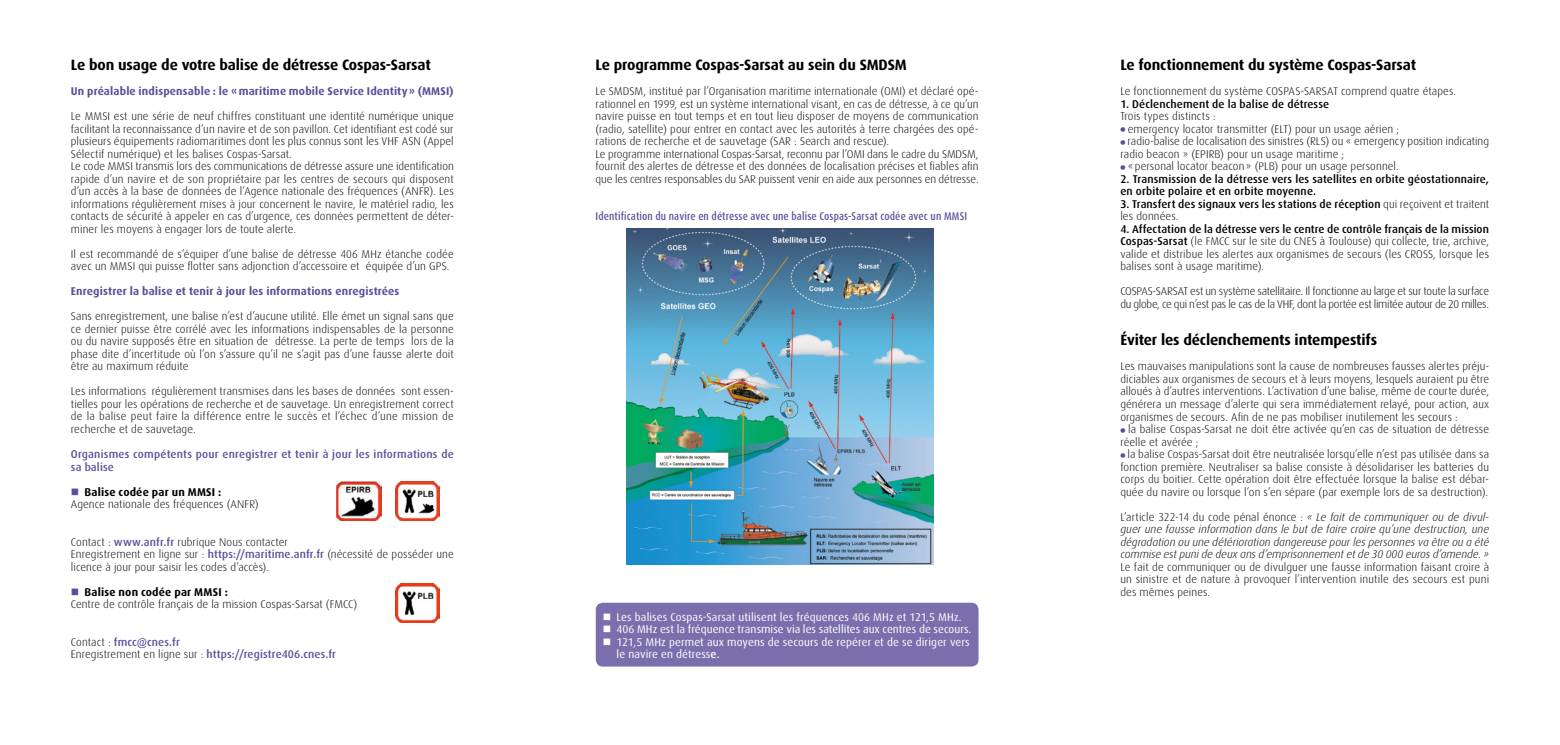
<style>
.page{position:relative;width:1560px;height:745px;background:#fff}
.page>*{position:absolute;margin:0;border:0;box-sizing:border-box;transform-origin:0 0}
.t1{font:700 15px "Dax OT";letter-spacing:-.01em;color:#000}
.t2{font:300 11.25px/12.5px "Dax OT";letter-spacing:.005em;color:#000}
.t3{font:italic 300 11.25px/12.5px "Dax OT";letter-spacing:-.005em;color:#000;text-align:justify}
.t4{font:500 11.25px/12.5px "Dax OT";letter-spacing:.01em;color:#000}
.t5{font:11.25px/12.5px "Dax OT";letter-spacing:.005em;color:#fff}
.t6{font:300 11.25px/12.5px "Dax OT";letter-spacing:-.02em;color:#000}
.t7{font:500 11.25px/12.5px "Dax OT";letter-spacing:.015em;color:#5a5099}
.t8{font:700 11.25px "Dax OT";letter-spacing:.015em;color:#5a5099}
.t9{font:500 condensed 11.25px "Dax OT";letter-spacing:.01em;color:#5a5099}
.t10{font:700 11.25px "Dax OT";letter-spacing:.015em;color:#000}
.s1{font-weight:500;color:#5a5099}
.s2{font-weight:300;color:#000}
.s3{font-weight:500}
.s4{color:#5a5099}
.s5{font-weight:300}
.s6{font-style:normal}
</style>
<div class="page">
<img style="left:626px;top:229px;width:307px;height:335px">
<img style="left:395px;top:481px;width:45px;height:39px">
<img style="left:336px;top:481px;width:45px;height:39px">
<img style="left:395px;top:583px;width:45px;height:38px">
<div style="left:595px;top:602px;width:383px;height:64px;background:#7a6fac;border-radius:7px"></div>
<h1 class="t1" style="left:71px;top:56px;width:361px">Le bon usage de votre balise de détresse Cospas-Sarsat</h1>
<p class="t8" style="left:71px;top:85px;width:384px">Un préalable indispensable : le «maritime mobile Service Identity» (MMSI)</p>
<p class="t2" style="left:71px;top:110px;width:384px">Le MMSI est une série de neuf chiffres constituant une identité numérique unique facilitant la reconnaissance d’un navire et de son pavillon. Cet identifiant est codé sur plusieurs équipements radiomaritimes dont les plus connus sont les VHF ASN (Appel Sélectif numérique) et les balises Cospas-Sarsat.<br>Le code MMSI transmis lors des communications de détresse assure une identification rapide d’un navire et de son propriétaire par les centres de secours qui disposent d’un accès à la base de données de l’Agence nationale des fréquences (ANFR). Les informations régulièrement mises à jour concernent le navire, le matériel radio, les contacts de sécurité à appeler en cas d’urgence, ces données permettent de déter&shy;miner les moyens à engager lors de toute alerte.</p>
<p class="t2" style="left:71px;top:247px;width:384px">Il est recommandé de s’équiper d’une balise de détresse 406 MHz étanche codée avec un MMSI qui puisse flotter sans adjonction d’accessoire et équipée d’un GPS.</p>
<p class="t8" style="left:71px;top:285px;width:330px">Enregistrer la balise et tenir à jour les informations enregistrées</p>
<p class="t2" style="left:71px;top:310px;width:384px;text-align:justify">Sans enregistrement, une balise n’est d’aucune utilité. Elle émet un signal sans que ce dernier puisse être corrélé avec les informations indispensables de la personne ou du navire supposés être en situation de détresse. La perte de temps lors de la phase dite d’incertitude où l’on s’assure qu’il ne s’agit pas d’une fausse alerte doit être au maximum réduite</p>
<p class="t2" style="left:71px;top:385px;width:384px;text-align:justify">Les informations régulièrement transmises dans les bases de données sont essen&shy;tielles pour les opérations de recherche et de sauvetage. Un enregistrement correct de la balise peut faire la différence entre le succès et l’échec d’une mission de recherche et de sauvetage.</p>
<p class="t7" style="left:71px;top:447px;width:384px">Organismes compétents pour enregistrer et tenir à jour les informations de sa balise</p>
<p class="t10" style="left:85px;top:485px;width:138px">Balise codée par un MMSI :</p>
<p class="t2" style="left:71px;top:497px;width:189px">Agence nationale des fréquences (ANFR)</p>
<p class="t2" style="left:71px;top:535px;width:384px">Contact : <span class="s1">www.anfr.fr</span> rubrique Nous contacter<br>Enregistrement en ligne sur : <span class="s1">https://maritime.anfr.fr</span> (nécessité de posséder une licence à jour pour saisir les codes d’accès).</p>
<p class="t10" style="left:85px;top:585px;width:145px">Balise non codée par MMSI :</p>
<p class="t2" style="left:71px;top:597px;width:288px">Centre de contrôle français de la mission Cospas-Sarsat (FMCC)</p>
<p class="t7" style="left:71px;top:635px;width:267px"><span class="s2">Contact :</span> fmcc@cnes.fr<br><span class="s2">Enregistrement en ligne sur :</span> https://registre406.cnes.fr</p>
<h1 class="t1" style="left:595px;top:56px;width:312px">Le programme Cospas-Sarsat au sein du SMDSM</h1>
<p class="t2" style="left:595px;top:85px;width:384px">Le SMDSM, institué par l’Organisation maritime internationale (OMI) et déclaré opé&shy;rationnel en 1999, est un système international visant, en cas de détresse, à ce qu’un navire puisse en tout temps et en tout lieu disposer de moyens de communication (radio, satellite) pour entrer en contact avec les autorités à terre chargées des opé&shy;rations de recherche et de sauvetage (SAR : Search and rescue).<br>Le programme international Cospas-Sarsat, reconnu par l’OMI dans le cadre du SMDSM, fournit des alertes de détresse et des données de localisation précises et fiables afin que les centres responsables du SAR puissent venir en aide aux personnes en détresse.</p>
<p class="t9" style="left:595px;top:209px;width:373px">Identification du navire en détresse avec une balise Cospas-Sarsat codée avec un MMSI</p>
<p class="t5" style="left:616px;top:610px;width:356px">Les balises Cospas-Sarsat utilisent les fréquences 406 MHz et 121,5 MHz.<br>406 MHz est la fréquence transmise via les satellites aux centres de secours.<br>121,5 MHz permet aux moyens de secours de repérer et de se diriger vers le navire en détress<span class="s3">e.</span></p>
<h1 class="t1" style="left:1120px;top:56px;width:297px">Le fonctionnement du système Cospas-Sarsat</h1>
<p class="t2" style="left:1120px;top:85px;width:337px">Le fonctionnement du système COSPAS-SARSAT comprend quatre étapes.</p>
<p class="t4" style="left:1120px;top:97px;width:210px">1. Déclenchement de la balise de détresse</p>
<p class="t2" style="left:1120px;top:110px;width:97px">Trois types distincts :</p>
<p class="t2" style="left:1120px;top:122px;width:280px"><span class="s4">●</span> emergency locator transmitter (ELT) pour un usage aérien ;</p>
<p class="t2" style="left:1120px;top:135px;width:370px"><span class="s4">●</span> radio-balise de localisation des sinistres (RLS) ou « emergency position indicating radio beacon » (EPIRB) pour un usage maritime ;</p>
<p class="t2" style="left:1120px;top:160px;width:280px"><span class="s4">●</span> «personal locator beacon» (PLB) pour un usage personnel.</p>
<p class="t4" style="left:1120px;top:172px;width:370px">2. Transmission de la détresse vers les satellites en orbite géostationnaire, en orbite polaire et en orbite moyenne.</p>
<p class="t4" style="left:1120px;top:197px;width:370px">3. Transfert des signaux vers les stations de réception <span class="s5">qui reçoivent et traitent les données.</span></p>
<p class="t2" style="left:1120px;top:222px;width:370px;text-align:justify"><span class="s3">4. Affectation de la détresse vers le centre de contrôle français de la mission Cospas-Sarsat</span> (le FMCC sur le site du CNES à Toulouse) qui collecte, trie, archive, valide et distribue les alertes aux organismes de secours (les CROSS, lorsque les balises sont à usage maritime).</p>
<p class="t6" style="left:1120px;top:285px;width:370px">COSPAS-SARSAT est un système satellitaire. Il fonctionne au large et sur toute la surface du globe, ce qui n’est pas le cas de la VHF, dont la portée est limitée autour de 20 milles.</p>
<h1 class="t1" style="left:1120px;top:331px;width:258px">Éviter les déclenchements intempestifs</h1>
<p class="t2" style="left:1120px;top:360px;width:370px;text-align:justify">Les mauvaises manipulations sont la cause de nombreuses fausses alertes préju&shy;diciables aux organismes de secours et à leurs moyens, lesquels auraient pu être alloués à d’autres interventions. L’activation d’une balise, même de courte durée, générera un message d’alerte qui sera immédiatement relayé, pour action, aux organismes de secours. Afin de ne pas mobiliser inutilement les secours :</p>
<p class="t2" style="left:1120px;top:423px;width:370px"><span class="s4">●</span> la balise Cospas-Sarsat ne doit être activée qu’en cas de situation de détresse réelle et avérée ;</p>
<p class="t2" style="left:1120px;top:448px;width:370px;text-align:justify"><span class="s4">●</span> la balise Cospas-Sarsat doit être neutralisée lorsqu’elle n’est pas utilisée dans sa fonction première. Neutraliser sa balise consiste à désolidariser les batteries du corps du boitier. Cette opération doit être effectuée lorsque la balise est débar&shy;quée du navire ou lorsque l’on s’en sépare (par exemple lors de sa destruction).</p>
<p class="t3" style="left:1120px;top:510px;width:370px"><span class="s6">L’article 322-14 du code pénal énonce :</span> « Le fait de communiquer ou de divul&shy;guer une fausse information dans le but de faire croire qu’une destruction, une dégradation ou une détérioration dangereuse pour les personnes va être ou a été commise est puni de deux ans d’emprisonnement et de 30 000 euros d’amende. »</p>
<p class="t2" style="left:1120px;top:560px;width:370px;text-align:justify">Le fait de communiquer ou de divulguer une fausse information faisant croire à un sinistre et de nature à provoquer l’intervention inutile des secours est puni des mêmes peines.</p>
</div>
